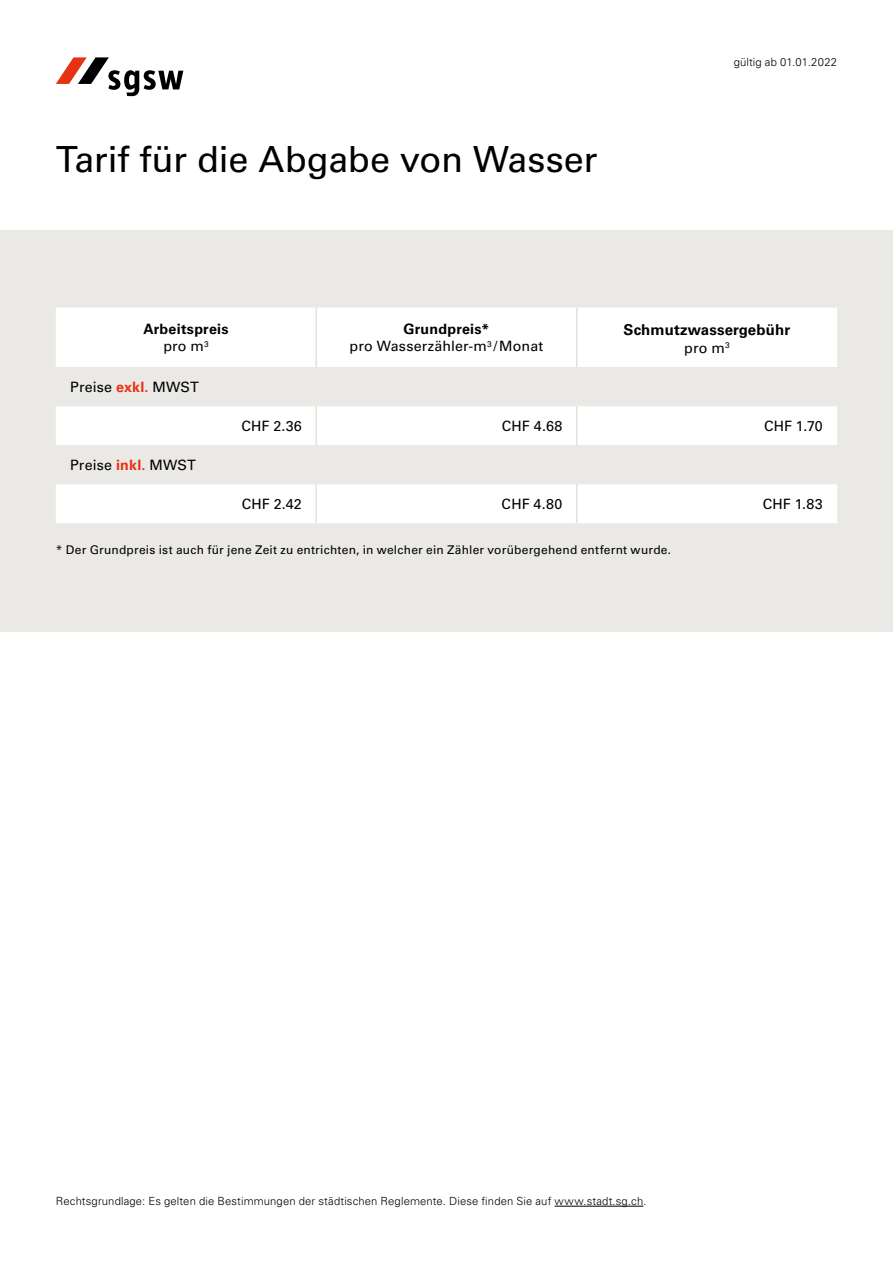
<style>
.page{position:relative;width:893px;height:1263px;background:#fff}
.page>*{position:absolute;margin:0;border:0;box-sizing:border-box;transform-origin:0 0}
.t1{font:36px "Univers LT Std";letter-spacing:-.01em;color:#000}
.t2{font:700 15px "Univers LT Std";letter-spacing:.01em;color:#000}
.t3{font:14.25px/17.9px "Univers LT Std";letter-spacing:.01em;color:#000;text-align:center}
.t4{font:700 14.25px/17.9px "Univers LT Std";letter-spacing:.02em;color:#000;text-align:center}
.t5{font:12px "Univers LT Std";letter-spacing:.015em;color:#000}
.t6{font:300 11.25px "Univers LT Std";letter-spacing:.01em;color:#000}
.s1{font-weight:400}
.s2{font-weight:700}
.s3{font-weight:700;color:#e63312}
</style>
<div class="page">
<svg style="left:56px;top:57px;width:127px;height:39px"></svg>
<hr style="left:555px;top:1206px;width:88px;height:1px;background:#000">
<div style="left:0;top:230px;width:893px;height:401px;background:#eae9e6"></div>
<div style="left:56px;top:308px;width:781px;height:215px;background:#fff"></div>
<svg style="left:56px;top:367px;width:781px;height:117px"></svg>
<hr style="left:576px;top:308px;width:1px;height:59px;background:#e4e0dc">
<hr style="left:315px;top:406px;width:2px;height:39px;background:#e4e0dc">
<hr style="left:576px;top:406px;width:1px;height:39px;background:#e4e0dc">
<hr style="left:315px;top:484px;width:2px;height:39px;background:#e4e0dc">
<hr style="left:576px;top:484px;width:1px;height:39px;background:#e4e0dc">
<hr style="left:315px;top:308px;width:2px;height:59px;background:#e4e0dc">
<h1 class="t1" style="left:56px;top:138px;width:543px">Tarif für die Abgabe von Wasser</h1>
<p class="t6" style="left:734px;top:55px;width:105px">gültig ab 01.01.2022</p>
<p class="t4" style="left:143px;top:320px;width:87px">Arbeitspreis <span class="s1">pro m</span><sup>3</sup></p>
<p class="t3" style="left:350px;top:320px;width:195px"><span class="s2">Grundpreis*<br></span>pro Wasserzähler-m<sup>3</sup> /Monat</p>
<h2 class="t2" style="left:624px;top:321px;width:168px">Schmutzwassergebühr</h2>
<p class="t3" style="left:684px;top:339px;width:47px">pro m<sup>3</sup></p>
<p class="t3" style="left:70px;top:378px;width:130px">Preise <span class="s3">exkl.</span> MWST</p>
<p class="t3" style="left:70px;top:456px;width:127px">Preise <span class="s3">inkl.</span> MWST</p>
<p class="t3" style="left:241px;top:417px;width:62px">CHF 2.36</p>
<p class="t3" style="left:502px;top:417px;width:62px">CHF 4.68</p>
<p class="t3" style="left:764px;top:417px;width:60px">CHF 1.70</p>
<p class="t3" style="left:242px;top:495px;width:62px">CHF 2.42</p>
<p class="t3" style="left:502px;top:495px;width:62px">CHF 4.80</p>
<p class="t3" style="left:763px;top:495px;width:61px">CHF 1.83</p>
<p class="t5" style="left:56px;top:542px;width:617px">* Der Grundpreis ist auch für jene Zeit zu entrichten, in welcher ein Zähler vorübergehend entfernt wurde.</p>
<p class="t6" style="left:56px;top:1194px;width:592px">Rechtsgrundlage: Es gelten die Bestimmungen der städtischen Reglemente. Diese finden Sie auf www.stadt.sg.ch.</p>
</div>
